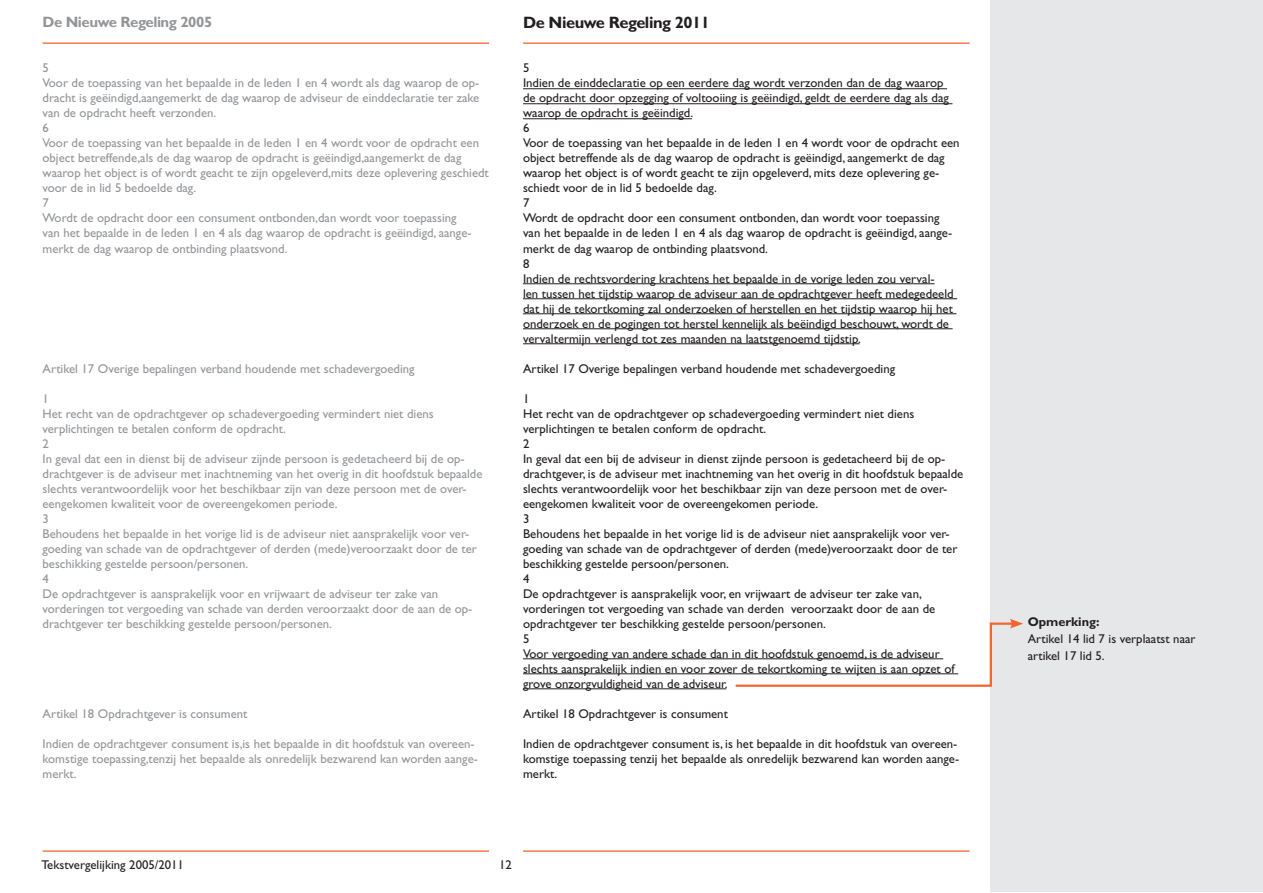
<style>
.page{position:relative;width:1263px;height:893px;background:#fff}
.page>*{position:absolute;margin:0;border:0;box-sizing:border-box;transform-origin:0 0}
.t1{font:700 16.5px "Gill Sans Std";letter-spacing:-.03em;color:#231f20}
.t2{font:700 15px "Gill Sans Std";letter-spacing:-.03em;color:#939598}
.tekst_50tab{font:12.75px/15px "Gill Sans Std";color:#231f20}
.t3{font:12.75px/15px "Gill Sans Std";color:#939598}
.tekst_50tab-2{font:700 12.75px "Gill Sans Std";color:#231f20}
</style>
<div class="page">
<hr style="left:43px;top:43px;width:446px;height:1px;background:#f26430">
<hr style="left:523px;top:43px;width:446px;height:1px;background:#f26430">
<hr style="left:43px;top:850px;width:446px;height:2px;background:#f26430">
<hr style="left:523px;top:850px;width:446px;height:2px;background:#f26430">
<div style="left:991px;top:1px;width:272px;height:891px;background:#e6e7e9"></div>
<hr style="left:523px;top:88px;width:424px;height:1px;background:#231f20">
<hr style="left:523px;top:103px;width:429px;height:1px;background:#231f20">
<hr style="left:523px;top:118px;width:169px;height:1px;background:#231f20">
<hr style="left:523px;top:283px;width:411px;height:1px;background:#231f20">
<hr style="left:523px;top:298px;width:434px;height:1px;background:#231f20">
<hr style="left:523px;top:313px;width:433px;height:1px;background:#231f20">
<hr style="left:523px;top:328px;width:429px;height:1px;background:#231f20">
<hr style="left:523px;top:343px;width:336px;height:1px;background:#231f20">
<hr style="left:523px;top:658px;width:420px;height:1px;background:#231f20">
<hr style="left:523px;top:673px;width:435px;height:1px;background:#231f20">
<hr style="left:523px;top:688px;width:203px;height:1px;background:#231f20">
<svg style="left:733px;top:619px;width:290px;height:69px"></svg>
<p class="t2" style="left:43px;top:13px;width:171px">De Nieuwe Regeling 2005</p>
<p class="t1" style="left:523px;top:13px;width:188px">De Nieuwe Regeling 2011</p>
<p class="t3" style="left:43px;top:61px;width:8px">5</p>
<p class="t3" style="left:43px;top:76px;width:438px;text-align:justify">Voor de toepassing van het bepaalde in de leden 1 en 4 wordt als dag waarop de op&shy;dracht is geëindigd,aangemerkt de dag waarop de adviseur de einddeclaratie ter zake van de opdracht heeft verzonden.</p>
<p class="t3" style="left:43px;top:121px;width:8px">6</p>
<p class="t3" style="left:43px;top:136px;width:448px">Voor de toepassing van het bepaalde in de leden 1 en 4 wordt voor de opdracht een object betreffende,als de dag waarop de opdracht is geëindigd,aangemerkt de dag waarop het object is of wordt geacht te zijn opgeleverd,mits deze oplevering geschiedt voor de in lid 5 bedoelde dag.</p>
<p class="t3" style="left:43px;top:196px;width:8px">7</p>
<p class="t3" style="left:43px;top:211px;width:416px">Wordt de opdracht door een consument ontbonden,dan wordt voor toepassing</p>
<p class="t3" style="left:43px;top:226px;width:431px">van het bepaalde in de leden 1 en 4 als dag waarop de opdracht is geëindigd, aange&shy;merkt de dag waarop de ontbinding plaatsvond.</p>
<p class="t3" style="left:43px;top:361px;width:374px">Artikel 17 Overige bepalingen verband houdende met schadevergoeding</p>
<p class="t3" style="left:43px;top:391px;width:8px">1</p>
<p class="t3" style="left:43px;top:406px;width:393px">Het recht van de opdrachtgever op schadevergoeding vermindert niet diens</p>
<p class="t3" style="left:43px;top:421px;width:245px">verplichtingen te betalen conform de opdracht.</p>
<p class="t3" style="left:43px;top:436px;width:8px">2</p>
<p class="t3" style="left:43px;top:451px;width:441px">In geval dat een in dienst bij de adviseur zijnde persoon is gedetacheerd bij de op&shy;drachtgever is de adviseur met inachtneming van het overig in dit hoofdstuk bepaalde slechts verantwoordelijk voor het beschikbaar zijn van deze persoon met de over&shy;eengekomen kwaliteit voor de overeengekomen periode.</p>
<p class="t3" style="left:43px;top:511px;width:8px">3</p>
<p class="t3" style="left:43px;top:526px;width:436px">Behoudens het bepaalde in het vorige lid is de adviseur niet aansprakelijk voor ver&shy;goeding van schade van de opdrachtgever of derden (mede)veroorzaakt door de ter beschikking gestelde persoon/personen.</p>
<p class="t3" style="left:43px;top:571px;width:8px">4</p>
<p class="t3" style="left:43px;top:586px;width:431px">De opdrachtgever is aansprakelijk voor en vrijwaart de adviseur ter zake van vorderingen tot vergoeding van schade van derden veroorzaakt door de aan de op&shy;drachtgever ter beschikking gestelde persoon/personen.</p>
<p class="t3" style="left:43px;top:706px;width:206px">Artikel 18 Opdrachtgever is consument</p>
<p class="t3" style="left:43px;top:736px;width:437px">Indien de opdrachtgever consument is,is het bepaalde in dit hoofdstuk van overeen&shy;komstige toepassing,tenzij het bepaalde als onredelijk bezwarend kan worden aange&shy;merkt.</p>
<p class="tekst_50tab" style="left:523px;top:61px;width:8px">5</p>
<p class="tekst_50tab" style="left:523px;top:76px;width:427px">Indien de einddeclaratie op een eerdere dag wordt verzonden dan de dag waarop de opdracht door opzegging of voltooiing is geëindigd, geldt de eerdere dag als dag waarop de opdracht is geëindigd.</p>
<p class="tekst_50tab" style="left:523px;top:121px;width:8px">6</p>
<p class="tekst_50tab" style="left:523px;top:136px;width:438px">Voor de toepassing van het bepaalde in de leden 1 en 4 wordt voor de opdracht een object betreffende als de dag waarop de opdracht is geëindigd, aangemerkt de dag waarop het object is of wordt geacht te zijn opgeleverd, mits deze oplevering ge&shy;schiedt voor de in lid 5 bedoelde dag.</p>
<p class="tekst_50tab" style="left:523px;top:196px;width:8px">7</p>
<p class="tekst_50tab" style="left:523px;top:211px;width:418px">Wordt de opdracht door een consument ontbonden, dan wordt voor toepassing</p>
<p class="tekst_50tab" style="left:523px;top:226px;width:431px">van het bepaalde in de leden 1 en 4 als dag waarop de opdracht is geëindigd, aange&shy;merkt de dag waarop de ontbinding plaatsvond.</p>
<p class="tekst_50tab" style="left:523px;top:256px;width:8px">8</p>
<p class="tekst_50tab" style="left:523px;top:271px;width:432px">Indien de rechtsvordering krachtens het bepaalde in de vorige leden zou verval-<br>len tussen het tijdstip waarop de adviseur aan de opdrachtgever heeft medegedeeld dat hij de tekortkoming zal onderzoeken of herstellen en het tijdstip waarop hij het onderzoek en de pogingen tot herstel kennelijk als beëindigd beschouwt, wordt de vervaltermijn verlengd tot zes maanden na laatstgenoemd tijdstip.</p>
<p class="tekst_50tab" style="left:523px;top:361px;width:374px">Artikel 17 Overige bepalingen verband houdende met schadevergoeding</p>
<p class="tekst_50tab" style="left:523px;top:391px;width:8px">1</p>
<p class="tekst_50tab" style="left:523px;top:406px;width:393px">Het recht van de opdrachtgever op schadevergoeding vermindert niet diens</p>
<p class="tekst_50tab" style="left:523px;top:421px;width:245px">verplichtingen te betalen conform de opdracht.</p>
<p class="tekst_50tab" style="left:523px;top:436px;width:8px">2</p>
<p class="tekst_50tab" style="left:523px;top:451px;width:442px">In geval dat een bij de adviseur in dienst zijnde persoon is gedetacheerd bij de op&shy;drachtgever, is de adviseur met inachtneming van het overig in dit hoofdstuk bepaalde slechts verantwoordelijk voor het beschikbaar zijn van deze persoon met de over&shy;eengekomen kwaliteit voor de overeengekomen periode.</p>
<p class="tekst_50tab" style="left:523px;top:511px;width:8px">3</p>
<p class="tekst_50tab" style="left:523px;top:526px;width:436px">Behoudens het bepaalde in het vorige lid is de adviseur niet aansprakelijk voor ver&shy;goeding van schade van de opdrachtgever of derden (mede)veroorzaakt door de ter beschikking gestelde persoon/personen.</p>
<p class="tekst_50tab" style="left:523px;top:571px;width:8px">4</p>
<p class="tekst_50tab" style="left:523px;top:586px;width:414px">De opdrachtgever is aansprakelijk voor, en vrijwaart de adviseur ter zake van, vorderingen tot vergoeding van schade van derden veroorzaakt door de aan de opdrachtgever ter beschikking gestelde persoon/personen.</p>
<p class="tekst_50tab" style="left:523px;top:631px;width:8px">5</p>
<p class="tekst_50tab" style="left:523px;top:646px;width:433px">Voor vergoeding van andere schade dan in dit hoofdstuk genoemd, is de adviseur slechts aansprakelijk indien en voor zover de tekortkoming te wijten is aan opzet of grove onzorgvuldigheid van de adviseur.</p>
<p class="tekst_50tab" style="left:523px;top:706px;width:206px">Artikel 18 Opdrachtgever is consument</p>
<p class="tekst_50tab" style="left:523px;top:736px;width:438px">Indien de opdrachtgever consument is, is het bepaalde in dit hoofdstuk van overeen&shy;komstige toepassing tenzij het bepaalde als onredelijk bezwarend kan worden aange&shy;merkt.</p>
<p class="tekst_50tab" style="left:41px;top:857px;width:144px">Tekstvergelijking 2005/2011</p>
<p class="tekst_50tab" style="left:499px;top:857px;width:14px">12</p>
<p class="tekst_50tab-2" style="left:1028px;top:614px;width:73px">Opmerking:</p>
<p class="tekst_50tab" style="left:1028px;top:630px;width:169px;line-height:17px">Artikel 14 lid 7 is verplaatst naar artikel 17 lid 5.</p>
</div>
